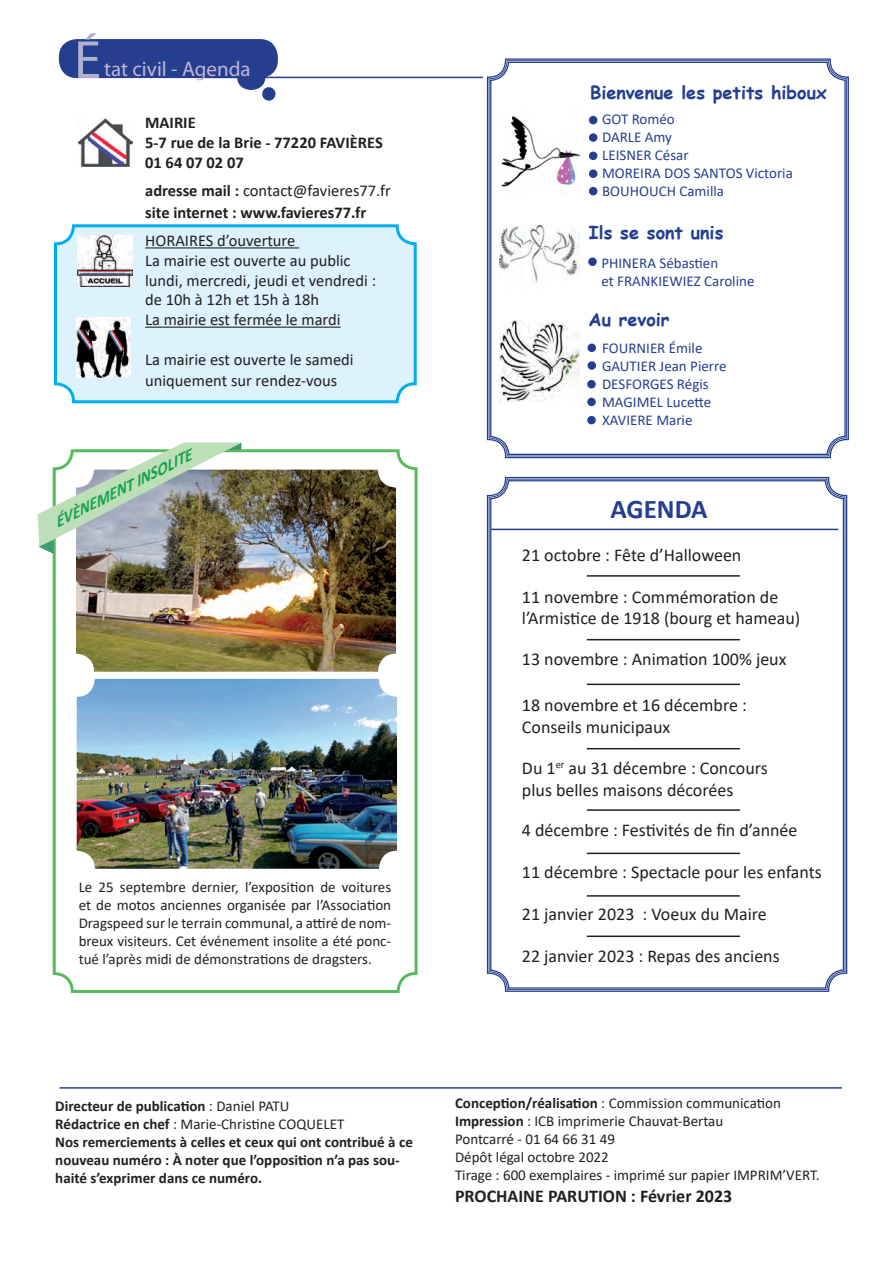
<style>
.page{position:relative;width:893px;height:1263px;background:#fff}
.page>*{position:absolute;margin:0;border:0;box-sizing:border-box;transform-origin:0 0}
.t1{font:54px "Myriad Pro";color:#afb0d2}
.t2{font:700 27px "Calibri";color:#253f8e}
.t3{font:21px "Myriad Pro";color:#c1b5d8}
.t4{font:18px/21.6px "Calibri";color:#231f20}
.t5{font:700 18px "Comic Sans MS";color:#253f8e}
.t6{font:700 18px "Calibri";color:#231f20}
.t7{font:16.5px/19.8px "Calibri";color:#231f20}
.t8{font:700 16.5px/19.8px "Calibri";color:#231f20}
.t9{font:italic 700 16.5px "Calibri";color:#17a152}
.t10{font:15px/18px "Calibri";color:#231f20}
.t11{font:700 15px/18px "Calibri";color:#231f20}
.t12{font:15px/18px "Calibri";color:#253f8e}
.s1{font-weight:400}
.s2{font-weight:700}
</style>
<div class="page">
<div style="left:53px;top:449px;width:365px;height:544px;border:3px solid #56bb5c;border-radius:18px"></div>
<img style="left:76px;top:470px;width:320px;height:202px">
<img style="left:77px;top:679px;width:320px;height:190px">
<svg style="left:486px;top:58px;width:363px;height:401px"></svg>
<div style="left:56px;top:226px;width:359px;height:176px;background:#dcf2fc;border-radius:18px"></div>
<div style="left:54px;top:224px;width:363px;height:179px;border:3px solid #00aeef;border-radius:18px"></div>
<hr style="left:145px;top:247px;width:154px;height:1px;background:#231f20">
<hr style="left:145px;top:327px;width:196px;height:1px;background:#231f20">
<div style="left:237px;top:67px;width:28px;height:23px;background:#253f8e;border-radius:50%"></div>
<div style="left:59px;top:39px;width:219px;height:39px;background:#253f8e;border-radius:18px"></div>
<hr style="left:200px;top:77px;width:283px;height:1px;background:#253f8e">
<div style="left:262px;top:87px;width:13px;height:14px;background:#253f8e;border-radius:50%"></div>
<img style="left:499px;top:109px;width:82px;height:85px">
<img style="left:77px;top:235px;width:56px;height:51px">
<img style="left:78px;top:118px;width:54px;height:48px">
<div style="left:589px;top:116px;width:8px;height:8px;background:#253f8e;border-radius:50%"></div>
<div style="left:589px;top:133px;width:8px;height:9px;background:#253f8e;border-radius:50%"></div>
<img style="left:77px;top:318px;width:54px;height:60px">
<img style="left:500px;top:321px;width:79px;height:80px">
<div style="left:589px;top:152px;width:8px;height:8px;background:#253f8e;border-radius:50%"></div>
<div style="left:587px;top:344px;width:9px;height:8px;background:#253f8e;border-radius:50%"></div>
<div style="left:587px;top:361px;width:9px;height:9px;background:#253f8e;border-radius:50%"></div>
<div style="left:589px;top:169px;width:8px;height:9px;background:#253f8e;border-radius:50%"></div>
<div style="left:589px;top:187px;width:8px;height:8px;background:#253f8e;border-radius:50%"></div>
<div style="left:587px;top:380px;width:9px;height:8px;background:#253f8e;border-radius:50%"></div>
<div style="left:587px;top:398px;width:9px;height:8px;background:#253f8e;border-radius:50%"></div>
<hr style="left:60px;top:1087px;width:782px;height:2px;background:#253f8e">
<img style="left:500px;top:226px;width:79px;height:64px">
<div style="left:588px;top:257px;width:9px;height:9px;background:#253f8e;border-radius:50%"></div>
<svg style="left:486px;top:476px;width:362px;height:516px"></svg>
<hr style="left:491px;top:529px;width:347px;height:1px;background:#253f8e">
<hr style="left:587px;top:748px;width:153px;height:1px;background:#231f20">
<hr style="left:587px;top:853px;width:153px;height:1px;background:#231f20">
<hr style="left:587px;top:809px;width:153px;height:2px;background:#231f20">
<hr style="left:587px;top:639px;width:153px;height:1px;background:#231f20">
<hr style="left:587px;top:684px;width:153px;height:1px;background:#231f20">
<svg style="left:37px;top:442px;width:205px;height:112px"></svg>
<hr style="left:587px;top:935px;width:153px;height:2px;background:#231f20">
<hr style="left:587px;top:575px;width:153px;height:2px;background:#231f20">
<hr style="left:587px;top:895px;width:153px;height:2px;background:#231f20">
<div style="left:587px;top:416px;width:9px;height:8px;background:#253f8e;border-radius:50%"></div>
<h1 class="t1" style="left:74px;top:27px;width:28px">É</h1>
<h3 class="t3" style="left:104px;top:56px;width:148px">tat civil - Agenda</h3>
<p class="t8" style="left:145px;top:113px;width:239px">MAIRIE<br>5-7 rue de la Brie - 77220 FAVIÈRES<br>01 64 07 02 07</p>
<p class="t8" style="left:145px;top:180px;width:247px;line-height:21.6px">adresse mail : <span class="s1">contact@favieres77.fr </span>site internet : www.favieres77.fr</p>
<p class="t7" style="left:145px;top:230px;width:232px">HORAIRES d’ouverture<br>La mairie est ouverte au public lundi, mercredi, jeudi et vendredi : de 10h à 12h et 15h à 18h<br>La mairie est fermée le mardi</p>
<p class="t7" style="left:145px;top:348px;width:210px;line-height:21.6px">La mairie est ouverte le samedi uniquement sur rendez-vous</p>
<p class="t9" style="left:49px;top:513px;width:153px;rotate:-27deg">ÉVÈNEMENT INSOLITE</p>
<p class="t10" style="left:79px;top:877px;width:314px;text-align:justify">Le 25 septembre dernier, l’exposition de voitures et de motos anciennes organisée par l’Association Dragspeed sur le terrain communal, a attiré de nom&shy;breux visiteurs. Cet événement insolite a été ponc&shy;tué l’après midi de démonstrations de dragsters.</p>
<p class="t5" style="left:590px;top:79px;width:238px">Bienvenue les petits hiboux</p>
<p class="t12" style="left:602px;top:110px;width:192px">GOT Roméo<br>DARLE Amy<br>LEISNER César<br>MOREIRA DOS SANTOS Victoria<br>BOUHOUCH Camilla</p>
<p class="t5" style="left:589px;top:219px;width:136px">Ils se sont unis</p>
<p class="t12" style="left:601px;top:254px;width:155px">PHINERA Sébastien<br>et FRANKIEWIEZ Caroline</p>
<p class="t5" style="left:589px;top:306px;width:82px">Au revoir</p>
<p class="t12" style="left:602px;top:338px;width:126px">FOURNIER Émile<br>GAUTIER Jean Pierre<br>DESFORGES Régis<br>MAGIMEL Lucette<br>XAVIERE Marie</p>
<h2 class="t2" style="left:611px;top:490px;width:98px">AGENDA</h2>
<p class="t4" style="left:522px;top:544px;width:221px">21 octobre : Fête d’Halloween</p>
<p class="t4" style="left:522px;top:585px;width:280px">11 novembre : Commémoration de l’Armistice de 1918 (bourg et hameau)</p>
<p class="t4" style="left:522px;top:648px;width:266px">13 novembre : Animation 100% jeux</p>
<p class="t4" style="left:522px;top:694px;width:226px">18 novembre et 16 décembre :<br>Conseils municipaux</p>
<p class="t4" style="left:522px;top:757px;width:247px">Du 1<sup>er</sup> au 31 décembre : Concours plus belles maisons décorées</p>
<p class="t4" style="left:522px;top:819px;width:277px">4 décembre : Festivités de fin d’année</p>
<p class="t4" style="left:522px;top:860px;width:301px">11 décembre : Spectacle pour les enfants</p>
<p class="t4" style="left:522px;top:902px;width:246px">21 janvier 2023 : Voeux du Maire</p>
<p class="t4" style="left:522px;top:945px;width:259px">22 janvier 2023 : Repas des anciens</p>
<p class="t11" style="left:55px;top:1096px;width:359px">Directeur de publication <span class="s1">: Daniel PATU<br></span>Rédactrice en chef <span class="s1">: Marie-Christine COQUELET<br></span>Nos remerciements à celles et ceux qui ont contribué à ce nouveau numéro : À noter que l’opposition n’a pas sou&shy;haité s’exprimer dans ce numéro.</p>
<p class="t10" style="left:455px;top:1094px;width:366px"><span class="s2">Conception/réalisation</span> : Commission communication <span class="s2">Impression</span> : ICB imprimerie Chauvat-Bertau<br>Pontcarré - 01 64 66 31 49<br>Dépôt légal octobre 2022<br>Tirage : 600 exemplaires - imprimé sur papier IMPRIM’VERT.</p>
<p class="t6" style="left:455px;top:1183px;width:279px">PROCHAINE PARUTION : Février 2023</p>
</div>
